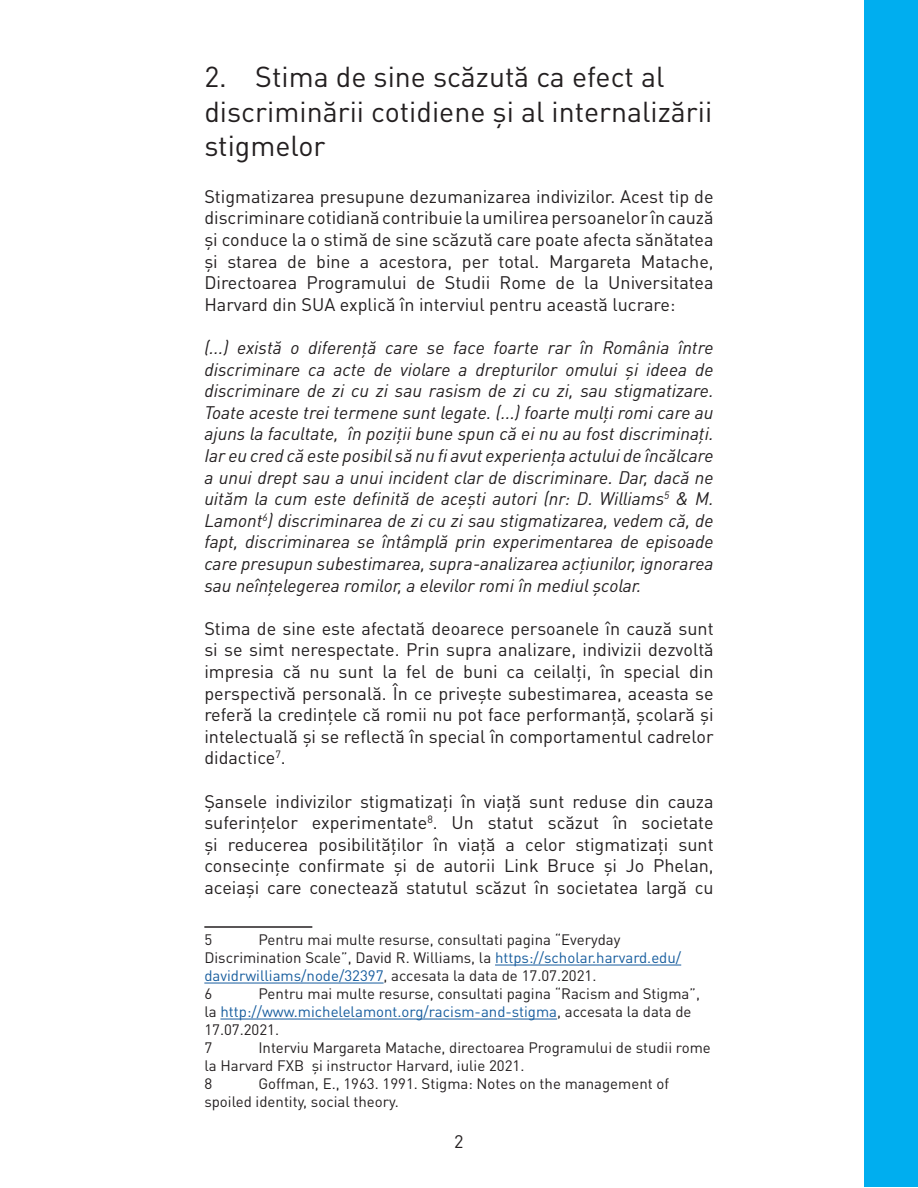
<style>
.page{position:relative;width:918px;height:1188px;background:#fff}
.page>*{position:absolute;margin:0;border:0;box-sizing:border-box;transform-origin:0 0}
.t1{font:28.5px/34.2px "DIN Pro";color:#231f20}
.t2{font:18px/21.6px "DIN Pro";color:#231f20;text-align:justify}
.t3{font:italic 18px/21.6px "DIN Pro";color:#231f20;text-align:justify}
.t4{font:15px/18px "DIN Pro";color:#231f20}
.s1{color:#175d9e}
</style>
<div class="page">
<div style="left:865px;top:0;width:53px;height:1186px;background:#00aeef"></div>
<hr style="left:204px;top:926px;width:108px;height:2px;background:#231f20">
<hr style="left:495px;top:965px;width:186px;height:1px;background:#175d9e">
<hr style="left:204px;top:983px;width:180px;height:1px;background:#175d9e">
<hr style="left:220px;top:1019px;width:337px;height:1px;background:#175d9e">
<p class="t1" style="left:204px;top:59px;width:509px">2. Stima de sine scăzută ca efect al discriminării cotidiene și al internalizării stigmelor</p>
<p class="t2" style="left:204px;top:185px;width:511px">Stigmatizarea presupune dezumanizarea indivizilor. Acest tip de discriminare cotidiană contribuie la umilirea persoanelor în cauză și conduce la o stimă de sine scăzută care poate afecta sănătatea și starea de bine a acestora, per total. Margareta Matache, Directoarea Programului de Studii Rome de la Universitatea Harvard din SUA explică în interviul pentru această lucrare:</p>
<p class="t3" style="left:204px;top:335px;width:511px">(...) există o diferență care se face foarte rar în România între discriminare ca acte de violare a drepturilor omului și ideea de discriminare de zi cu zi sau rasism de zi cu zi, sau stigmatizare.<br>Toate aceste trei termene sunt legate. (...) foarte mulți romi care au ajuns la facultate, în poziții bune spun că ei nu au fost discriminați.<br>Iar eu cred că este posibil să nu fi avut experiența actului de încălcare a unui drept sau a unui incident clar de discriminare. Dar, dacă ne uităm la cum este definită de acești autori (nr: D. Williams<sup>5</sup> &amp; M.<br>Lamont<sup>6</sup>) discriminarea de zi cu zi sau stigmatizarea, vedem că, de fapt, discriminarea se întâmplă prin experimentarea de episoade care presupun subestimarea, supra-analizarea acțiunilor, ignorarea sau neînțelegerea romilor, a elevilor romi în mediul școlar.</p>
<p class="t2" style="left:204px;top:617px;width:511px">Stima de sine este afectată deoarece persoanele în cauză sunt si se simt nerespectate. Prin supra analizare, indivizii dezvoltă impresia că nu sunt la fel de buni ca ceilalți, în special din perspectivă personală. În ce privește subestimarea, aceasta se referă la credințele că romii nu pot face performanță, școlară și intelectuală și se reflectă în special în comportamentul cadrelor didactice<sup>7</sup>.</p>
<p class="t2" style="left:204px;top:790px;width:511px">Șansele indivizilor stigmatizați în viață sunt reduse din cauza suferințelor experimentate<sup>8</sup>. Un statut scăzut în societate și reducerea posibilităților în viață a celor stigmatizați sunt consecințe confirmate și de autorii Link Bruce și Jo Phelan, aceiași care conectează statutul scăzut în societatea largă cu</p>
<p class="t4" style="left:204px;top:930px;width:9px">5</p>
<p class="t4" style="left:204px;top:930px;width:478px;text-indent:54px">Pentru mai multe resurse, consultati pagina “Everyday<br>Discrimination Scale”, David R. Williams, la <span class="s1">https://scholar.harvard.edu/ davidrwilliams/node/32397</span>, accesata la data de 17.07.2021.</p>
<p class="t4" style="left:204px;top:984px;width:9px">6</p>
<p class="t4" style="left:204px;top:984px;width:497px;text-indent:54px">Pentru mai multe resurse, consultati pagina “Racism and Stigma”, la <span class="s1">http://www.michelelamont.org/racism-and-stigma</span>, accesata la data de<br>17.07.2021.</p>
<p class="t4" style="left:204px;top:1038px;width:9px">7</p>
<p class="t4" style="left:204px;top:1038px;width:508px;text-indent:54px">Interviu Margareta Matache, directoarea Programului de studii rome la Harvard FXB și instructor Harvard, iulie 2021.</p>
<p class="t4" style="left:204px;top:1074px;width:9px">8</p>
<p class="t4" style="left:204px;top:1074px;width:466px;text-indent:54px">Goffman, E., 1963. 1991. Stigma: Notes on the management of spoiled identity, social theory.</p>
<p class="t2" style="left:454px;top:1130px;width:11px">2</p>
</div>
